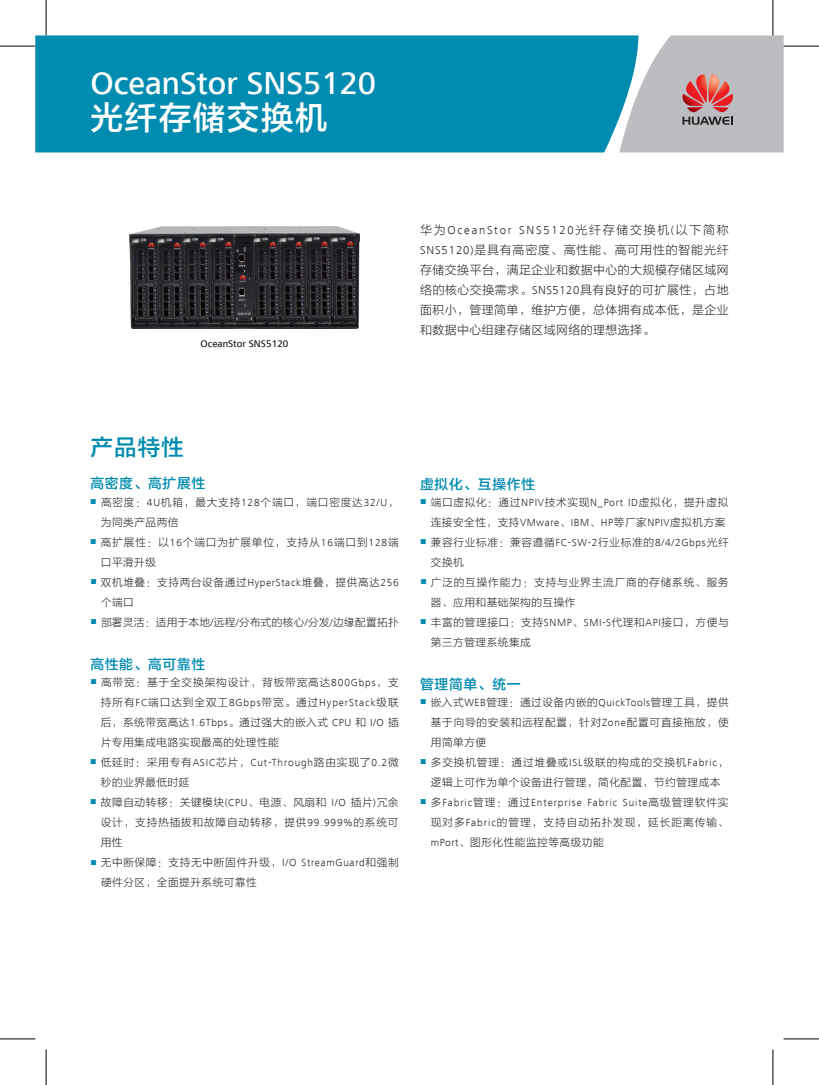
<style>
.page{position:relative;width:819px;height:1085px;background:#fff}
.page>*{position:absolute;margin:0;border:0;box-sizing:border-box;transform-origin:0 0}
.t1{font:500 32.5px "Frutiger Next LT";color:#fff}
.t2{font:32.5px "FZLTZHK GBK1 0";letter-spacing:.05em;color:#fff}
.t3{font:22.5px "FZLTZHK GBK1 0";color:#008bb0}
.t4{font:13.75px "FZLTZHK GBK1 0";letter-spacing:.05em;color:#008bb0}
.t5{font:11.88px/20px "FZLTXHK GBK1 0";letter-spacing:.04em;color:#231f20;text-align:justify}
.t6{font:300 11.88px "Frutiger Next LT";letter-spacing:.145em;color:#231f20}
.t7{font:10.62px/20px "FZLTXHK GBK1 0";letter-spacing:.06em;color:#231f20}
.t8{font:10.62px/20px "FZLTXHK GBK1 0";letter-spacing:.08em;color:#231f20}
.t9{font:300 10.62px "Frutiger Next LT";letter-spacing:.085em;color:#231f20}
.t10{font:10.62px/20px "FZLTXHK GBK1 0";letter-spacing:.095em;color:#231f20}
.t11{font:10.62px "FZLTXHK GBK1 0";letter-spacing:.03em;color:#231f20}
.t12{font:500 10px "Frutiger Next LT";color:#231f20}
.s1{font-family:"FZLTXHK GBK1 0";font-weight:400}
.s2{font-family:"Frutiger Next LT";font-weight:300}
.s3{font-family:"Arial";color:#008bb0}
.s4{font-family:"Arial";font-weight:400;color:#008bb0}
</style>
<div class="page">
<div style="left:35px;top:35px;width:584px;height:117px;background:#008bb0"></div>
<svg style="left:619px;top:35px;width:164px;height:117px;background:#b6b6ba"></svg>
<img style="left:129px;top:227px;width:231px;height:101px">
<hr style="left:0;top:46px;width:35px;height:1px;background:#000">
<hr style="left:783px;top:46px;width:36px;height:1px;background:#000">
<hr style="left:0;top:1038px;width:35px;height:1px;background:#000">
<hr style="left:783px;top:1038px;width:36px;height:1px;background:#000">
<hr style="left:46px;top:0;width:1px;height:35px;background:#000">
<hr style="left:46px;top:1049px;width:1px;height:35px;background:#000">
<hr style="left:772px;top:0;width:1px;height:35px;background:#000">
<hr style="left:772px;top:1049px;width:1px;height:35px;background:#000">
<h1 class="t1" style="left:90px;top:65px;width:287px">OceanStor SNS5120</h1>
<h1 class="t2" style="left:90px;top:99px;width:239px">光纤存储交换机</h1>
<p class="t12" style="left:201px;top:338px;width:89px">OceanStor SNS5120</p>
<p class="t6" style="left:420px;top:223px;width:310px"><span class="s1">华为</span>OceanStor SNS5120<span class="s1">光纤存储交换机</span>(<span class="s1">以下简称</span></p>
<p class="t5" style="left:420px;top:240px;width:310px"><span class="s2">SNS5120)</span>是具有高密度、高性能、高可用性的智能光纤存储交换平台，满足企业和数据中心的大规模存储区域网络的核心交换需求。<span class="s2">SNS5120</span>具有良好的可扩展性，占地面积小，管理简单，维护方便，总体拥有成本低，是企业和数据中心组建存储区域网络的理想选择。</p>
<h2 class="t3" style="left:90px;top:435px;width:95px">产品特性</h2>
<p class="t4" style="left:90px;top:476px;width:116px">高密度、高扩展性</p>
<p class="t8" style="left:101px;top:492px;width:299px;text-indent:-11px"><span class="s3">■</span> 高密度：<span class="s2">4U</span>机箱，最大支持<span class="s2">128</span>个端口，端口密度达<span class="s2">32/U</span>，为同类产品两倍</p>
<p class="t8" style="left:101px;top:532px;width:299px;text-indent:-11px"><span class="s3">■</span> 高扩展性：以<span class="s2">16</span>个端口为扩展单位，支持从<span class="s2">16</span>端口到<span class="s2">128</span>端口平滑升级</p>
<p class="t7" style="left:101px;top:572px;width:299px;text-indent:-11px"><span class="s3">■</span> 双机堆叠：支持两台设备通过<span class="s2">HyperStack</span>堆叠，提供高达<span class="s2">256</span>个端口</p>
<p class="t11" style="left:90px;top:616px;width:310px"><span class="s3">■</span> 部署灵活：适用于本地<span class="s2">/</span>远程<span class="s2">/</span>分布式的核心<span class="s2">/</span>分发<span class="s2">/</span>边缘配置拓扑</p>
<p class="t4" style="left:90px;top:656px;width:116px">高性能、高可靠性</p>
<p class="t7" style="left:101px;top:672px;width:299px;text-align:justify;text-indent:-10px"><span class="s3">■</span> 高带宽：基于全交换架构设计，背板带宽高达<span class="s2">800Gbps</span>，支持所有<span class="s2">FC</span>端口达到全双工<span class="s2">8Gbps</span>带宽。通过<span class="s2">HyperStack</span>级联后，系统带宽高达<span class="s2">1.6Tbps</span>。通过强大的嵌入式 <span class="s2">CPU</span> 和 <span class="s2">I/O</span> 插片专用集成电路实现最高的处理性能</p>
<p class="t9" style="left:90px;top:756px;width:310px"><span class="s4">■</span> <span class="s1">低延时：采用专有</span>ASIC<span class="s1">芯片，</span>Cut-Through<span class="s1">路由实现了</span>0.2<span class="s1">微</span></p>
<p class="t7" style="left:101px;top:772px;width:90px">秒的业界最低时延</p>
<p class="t7" style="left:101px;top:792px;width:299px;text-align:justify;text-indent:-11px"><span class="s3">■</span> 故障自动转移：关键模块<span class="s2">(CPU</span>、电源、风扇和 <span class="s2">I/O</span> 插片<span class="s2">)</span>冗余设计，支持热插拔和故障自动转移，提供<span class="s2">99.999%</span>的系统可用性</p>
<p class="t7" style="left:101px;top:852px;width:299px;text-indent:-11px"><span class="s3">■</span> 无中断保障：支持无中断固件升级，<span class="s2">I/O StreamGuard</span>和强制硬件分区，全面提升系统可靠性</p>
<p class="t4" style="left:420px;top:476px;width:116px">虚拟化、互操作性</p>
<p class="t7" style="left:420px;top:492px;width:310px;text-align:right"><span class="s3">■</span> 端口虚拟化：通过<span class="s2">NPIV</span>技术实现<span class="s2">N_Port ID</span>虚拟化，提升虚拟连接安全性，支持<span class="s2">VMware</span>、<span class="s2">IBM</span>、<span class="s2">HP</span>等厂家<span class="s2">NPIV</span>虚拟机方案</p>
<p class="t7" style="left:431px;top:532px;width:299px;text-indent:-11px"><span class="s3">■</span> 兼容行业标准：兼容遵循<span class="s2">FC-SW-2</span>行业标准的<span class="s2">8/4/2Gbps</span>光纤交换机</p>
<p class="t8" style="left:431px;top:572px;width:299px;text-indent:-11px"><span class="s3">■</span> 广泛的互操作能力：支持与业界主流厂商的存储系统、服务器、应用和基础架构的互操作</p>
<p class="t7" style="left:431px;top:612px;width:299px;text-indent:-11px"><span class="s3">■</span> 丰富的管理接口：支持<span class="s2">SNMP</span>、<span class="s2">SMI-S</span>代理和<span class="s2">API</span>接口，方便与第三方管理系统集成</p>
<p class="t4" style="left:420px;top:676px;width:102px">管理简单、统一</p>
<p class="t7" style="left:431px;top:692px;width:299px;text-align:justify;text-indent:-11px"><span class="s3">■</span> 嵌入式<span class="s2">WEB</span>管理：通过设备内嵌的<span class="s2">QuickTools</span>管理工具，提供基于向导的安装和远程配置，针对<span class="s2">Zone</span>配置可直接拖放，使用简单方便</p>
<p class="t7" style="left:420px;top:752px;width:310px;text-align:center"><span class="s3">■</span> 多交换机管理：通过堆叠或<span class="s2">ISL</span>级联的构成的交换机<span class="s2">Fabric</span>，逻辑上可作为单个设备进行管理，简化配置，节约管理成本</p>
<p class="t9" style="left:420px;top:796px;width:310px"><span class="s4">■</span> <span class="s1">多</span>Fabric<span class="s1">管理：通过</span>Enterprise Fabric Suite<span class="s1">高级管理软件实</span></p>
<p class="t10" style="left:431px;top:812px;width:299px">现对多<span class="s2">Fabric</span>的管理，支持自动拓扑发现，延长距离传输、<span class="s2">mPort</span>、图形化性能监控等高级功能</p>
</div>
